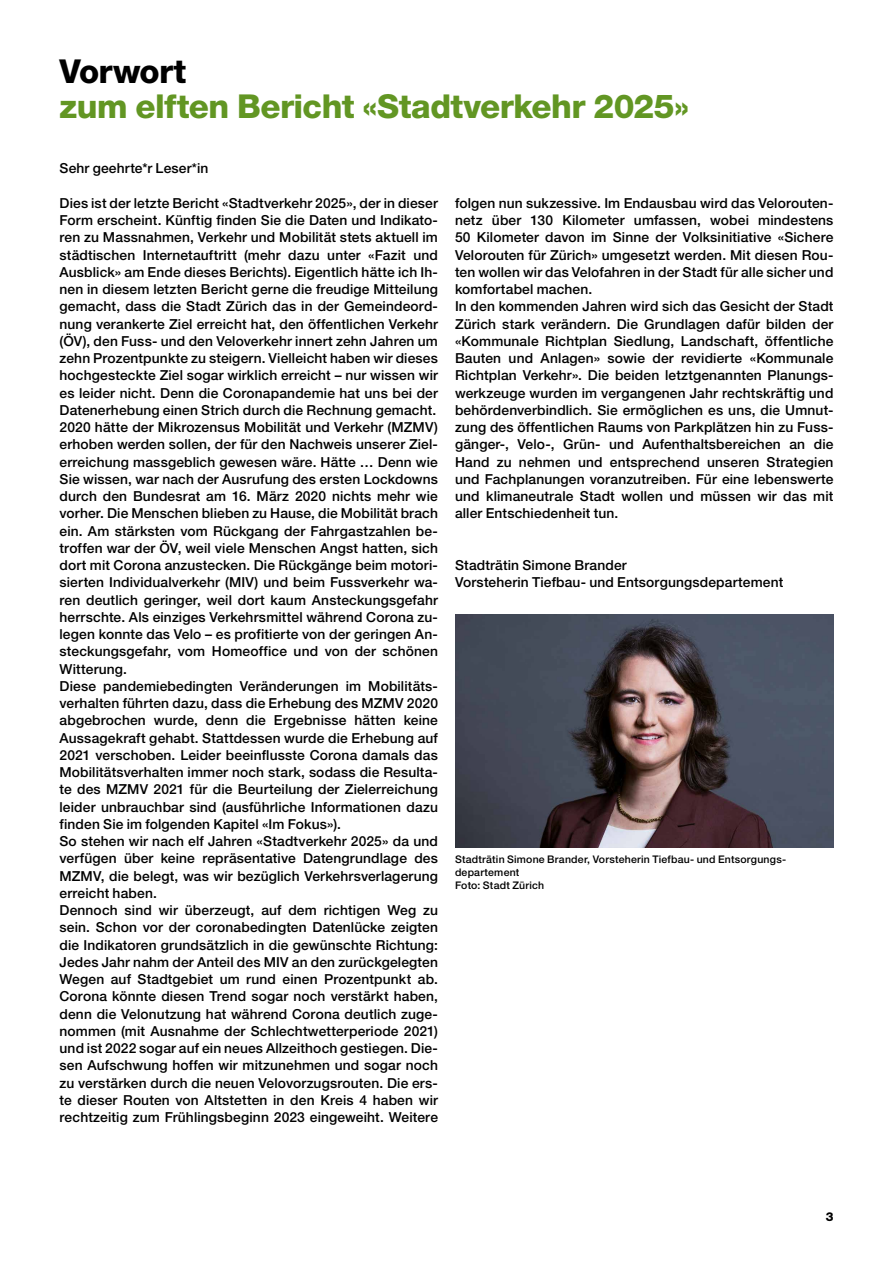
<style>
.page{position:relative;width:893px;height:1263px;background:#fff}
.page>*{position:absolute;margin:0;border:0;box-sizing:border-box;transform-origin:0 0}
.t1{font:800 33px "Helvetica Neue LT Pro";letter-spacing:-.015em;color:#629623}
.t2{font:800 33px "Helvetica Neue LT Pro";letter-spacing:-.02em;color:#000}
.t3{font:500 13.8px/17.2px "Helvetica Neue LT Pro";letter-spacing:.01em;color:#000}
.t4{font:800 12.3px "Helvetica Neue LT Pro";color:#000}
.t5{font:500 10.5px/12.8px "Helvetica Neue LT Pro";letter-spacing:.02em;color:#000}
</style>
<div class="page">
<img style="left:455px;top:615px;width:378px;height:232px">
<h1 class="t2" style="left:60px;top:52px;width:128px">Vorwort</h1>
<h1 class="t1" style="left:60px;top:87px;width:631px">zum elften Bericht «Stadtverkehr 2025»</h1>
<p class="t3" style="left:60px;top:160px;width:150px">Sehr geehrte*r Leser*in</p>
<p class="t3" style="left:60px;top:194px;width:380px">Dies ist der letzte Bericht «Stadtverkehr 2025», der in dieser Form erscheint. Künftig finden Sie die Daten und Indikato&shy;ren zu Massnahmen, Verkehr und Mobilität stets aktuell im städtischen Internetauftritt (mehr dazu unter «Fazit und Ausblick» am Ende dieses Berichts). Eigentlich hätte ich Ih&shy;nen in diesem letzten Bericht gerne die freudige Mitteilung gemacht, dass die Stadt Zürich das in der Gemeindeord&shy;nung verankerte Ziel erreicht hat, den öffentlichen Verkehr (ÖV), den Fuss- und den Veloverkehr innert zehn Jahren um zehn Prozentpunkte zu steigern. Vielleicht haben wir dieses hochgesteckte Ziel sogar wirklich erreicht – nur wissen wir es leider nicht. Denn die Coronapandemie hat uns bei der Datenerhebung einen Strich durch die Rechnung gemacht.<br>2020 hätte der Mikrozensus Mobilität und Verkehr (MZMV) erhoben werden sollen, der für den Nachweis unserer Ziel&shy;erreichung massgeblich gewesen wäre. Hätte … Denn wie Sie wissen, war nach der Ausrufung des ersten Lockdowns durch den Bundesrat am 16. März 2020 nichts mehr wie vorher. Die Menschen blieben zu Hause, die Mobilität brach ein. Am stärksten vom Rückgang der Fahrgastzahlen be&shy;troffen war der ÖV, weil viele Menschen Angst hatten, sich dort mit Corona anzustecken. Die Rückgänge beim motori&shy;sierten Individualverkehr (MIV) und beim Fussverkehr wa&shy;ren deutlich geringer, weil dort kaum Ansteckungsgefahr herrschte. Als einziges Verkehrsmittel während Corona zu&shy;legen konnte das Velo – es profitierte von der geringen An&shy;steckungsgefahr, vom Homeoffice und von der schönen Witterung.<br>Diese pandemiebedingten Veränderungen im Mobilitäts&shy;verhalten führten dazu, dass die Erhebung des MZMV 2020 abgebrochen wurde, denn die Ergebnisse hätten keine Aussagekraft gehabt. Stattdessen wurde die Erhebung auf 2021 verschoben. Leider beeinflusste Corona damals das Mobilitätsverhalten immer noch stark, sodass die Resulta&shy;te des MZMV 2021 für die Beurteilung der Zielerreichung leider unbrauchbar sind (ausführliche Informationen dazu finden Sie im folgenden Kapitel «Im Fokus»).<br>So stehen wir nach elf Jahren «Stadtverkehr 2025» da und verfügen über keine repräsentative Datengrundlage des MZMV, die belegt, was wir bezüglich Verkehrsverlagerung erreicht haben.<br>Dennoch sind wir überzeugt, auf dem richtigen Weg zu sein. Schon vor der coronabedingten Datenlücke zeigten die Indikatoren grundsätzlich in die gewünschte Richtung:<br>Jedes Jahr nahm der Anteil des MIV an den zurückgelegten Wegen auf Stadtgebiet um rund einen Prozentpunkt ab.<br>Corona könnte diesen Trend sogar noch verstärkt haben, denn die Velonutzung hat während Corona deutlich zuge&shy;nommen (mit Ausnahme der Schlechtwetterperiode 2021) und ist 2022 sogar auf ein neues Allzeithoch gestiegen. Die&shy;sen Aufschwung hoffen wir mitzunehmen und sogar noch zu verstärken durch die neuen Velovorzugsrouten. Die ers&shy;te dieser Routen von Altstetten in den Kreis 4 haben wir rechtzeitig zum Frühlingsbeginn 2023 eingeweiht. Weitere</p>
<p class="t3" style="left:455px;top:194px;width:380px">folgen nun sukzessive. Im Endausbau wird das Velorouten&shy;netz über 130 Kilometer umfassen, wobei mindestens 50 Kilometer davon im Sinne der Volksinitiative «Sichere Velorouten für Zürich» umgesetzt werden. Mit diesen Rou&shy;ten wollen wir das Velofahren in der Stadt für alle sicher und komfortabel machen.<br>In den kommenden Jahren wird sich das Gesicht der Stadt Zürich stark verändern. Die Grundlagen dafür bilden der «Kommunale Richtplan Siedlung, Landschaft, öffentliche Bauten und Anlagen» sowie der revidierte «Kommunale Richtplan Verkehr». Die beiden letztgenannten Planungs&shy;werkzeuge wurden im vergangenen Jahr rechtskräftig und behördenverbindlich. Sie ermöglichen es uns, die Umnut&shy;zung des öffentlichen Raums von Parkplätzen hin zu Fuss&shy;gänger-, Velo-, Grün- und Aufenthaltsbereichen an die Hand zu nehmen und entsprechend unseren Strategien und Fachplanungen voranzutreiben. Für eine lebenswerte und klimaneutrale Stadt wollen und müssen wir das mit aller Entschiedenheit tun.</p>
<p class="t3" style="left:455px;top:556px;width:330px">Stadträtin Simone Brander<br>Vorsteherin Tiefbau- und Entsorgungsdepartement</p>
<p class="t5" style="left:455px;top:853px;width:332px">Stadträtin Simone Brander, Vorsteherin Tiefbau- und Entsorgungs&shy;departement<br>Foto: Stadt Zürich</p>
<p class="t4" style="left:826px;top:1209px;width:9px">3</p>
</div>
